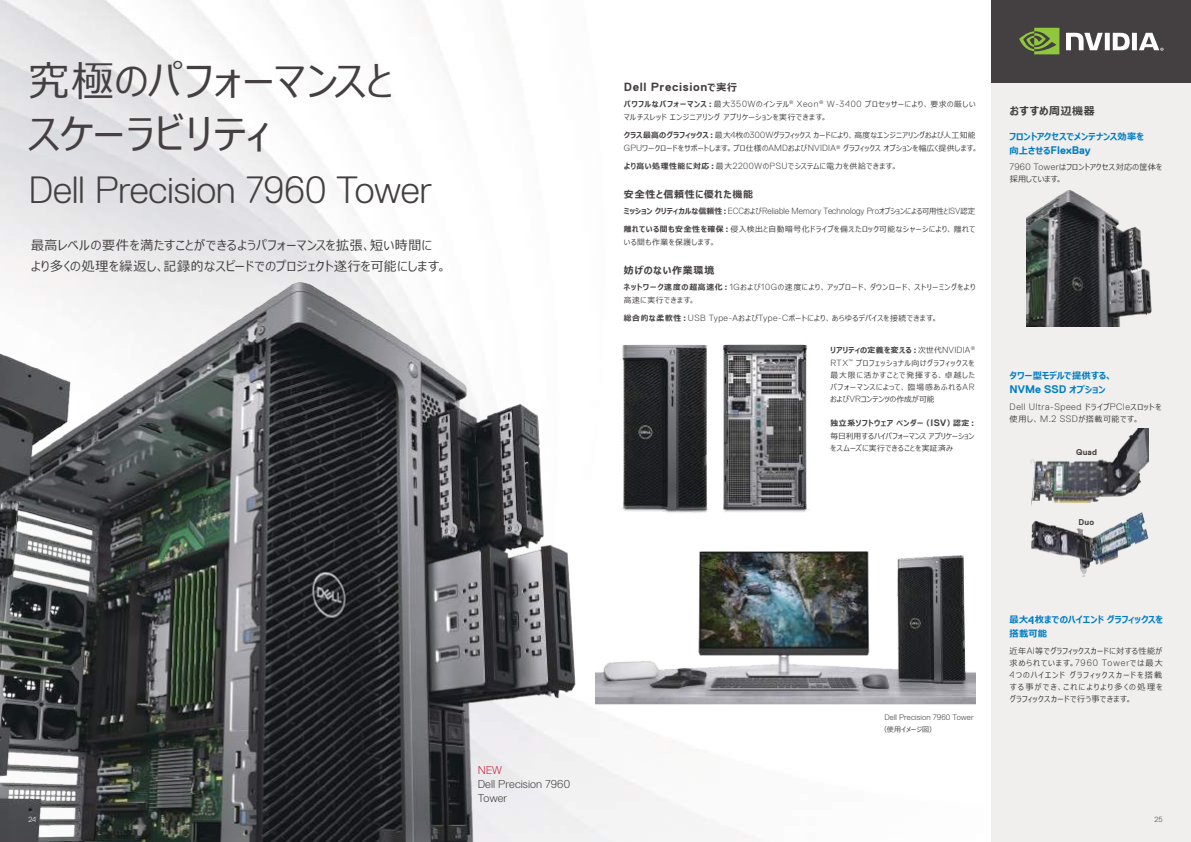
<style>
.page{position:relative;width:1191px;height:842px;background:#fff}
.page>*{position:absolute;margin:0;border:0;box-sizing:border-box;transform-origin:0 0}
.t1{font:41px/53px "Meiryo UI";letter-spacing:.025em;color:#444041}
.t2{font:300 37.9px "Dell Replica";letter-spacing:-.01em;color:#444041}
.t3{font:13px/21px "Meiryo UI";letter-spacing:.035em;color:#444041}
.t4{font:700 11.9px "Dell Replica";letter-spacing:.055em;color:#444041}
.t5{font:300 11.4px/14px "Dell Replica";letter-spacing:.005em;color:#444041}
.t6{font:300 11.4px "Dell Replica";color:#ca2542}
.t7{font:700 11.1px "Dell Replica";letter-spacing:.005em;color:#007dc4}
.t8{font:700 10.9px "Meiryo UI";letter-spacing:.055em;color:#444041}
.t9{font:700 9.9px "Meiryo UI";letter-spacing:.075em;color:#444041}
.t10{font:300 9.3px "Dell Replica";letter-spacing:.06em;color:#444041}
.t11{font:700 9.2px/14px "Meiryo UI";color:#007dc4}
.t12{font:300 9px "Dell Replica";letter-spacing:.015em;color:#444041;scale:.93 1}
.t13{font:700 8.4px "Dell Replica";letter-spacing:.015em;color:#444041}
.t14{font:8.1px/12px "Meiryo UI";letter-spacing:.065em;color:#444041;text-align:justify}
.t15{font:8.1px/12px "Meiryo UI";letter-spacing:.025em;color:#444041}
.t16{font:300 8.1px "Dell Replica";letter-spacing:.015em;color:#444041}
.t17{font:7.8px/12px "Meiryo UI";letter-spacing:.055em;color:#444041}
.t18{font:7.8px/13px "Meiryo UI";letter-spacing:.03em;color:#444041}
.t19{font:7.8px/13px "Meiryo UI";letter-spacing:.085em;color:#444041}
.t20{font:7.8px/13px "Meiryo UI";letter-spacing:.075em;color:#444041}
.t21{font:7.8px/13px "Meiryo UI";letter-spacing:.09em;color:#444041}
.t22{font:7.8px/13px "Meiryo UI";letter-spacing:.005em;color:#444041}
.t23{font:300 7.5px "Dell Replica";color:#fff}
.t24{font:300 7.5px "Dell Replica";color:#444041}
.t25{font:7px "Meiryo UI";color:#444041}
.s1{font-family:"Meiryo UI";font-size:9.9px}
.s2{font-weight:700}
.s3{font-family:"Dell Replica";font-weight:300;font-size:9px}
.s4{font-family:"Meiryo UI";font-weight:700;font-size:7.8px}
.s5{font-family:"Meiryo UI";font-weight:400;font-size:7.8px}
.s6{font-family:"Dell Replica";font-weight:700;font-size:9.4px}
.s7{font-family:"Meiryo UI";font-size:9.2px}
.s8{font-family:"Dell Replica";font-weight:300;font-size:9.3px}
.s9{font-family:"Meiryo UI";font-weight:400;font-size:8.1px}
.s10{font-family:"Dell Replica";font-size:11.1px}
</style>
<div class="page">
<img style="left:0;top:0;width:992px;height:842px">
<div style="left:992px;top:0;width:199px;height:842px;background:#f0efee"></div>
<div style="left:992px;top:0;width:199px;height:82px;background:#444041"></div>
<img style="left:706px;top:340px;width:115px;height:185px">
<img style="left:612px;top:338px;width:106px;height:185px">
<img style="left:0;top:261px;width:595px;height:581px">
<img style="left:1026px;top:190px;width:126px;height:136px">
<img style="left:595px;top:537px;width:380px;height:175px">
<svg style="left:1066px;top:33px;width:97px;height:18px"></svg>
<svg style="left:1019px;top:28px;width:40px;height:26px"></svg>
<img style="left:1030px;top:429px;width:118px;height:77px">
<img style="left:1031px;top:512px;width:118px;height:65px">
<h1 class="t1" style="left:29px;top:57px;width:366px">究極のパフォーマンスとスケーラビリティ</h1>
<h2 class="t2" style="left:29px;top:168px;width:405px">Dell Precision 7960 Tower</h2>
<h3 class="t3" style="left:31px;top:235px;width:417px">最高レベルの要件を満たすことができるようパフォーマンスを拡張、短い時間に<br>より多くの処理を繰返し、記録的なスピードでのプロジェクト遂行を可能にします。</h3>
<h3 class="t6" style="left:478px;top:764px;width:26px">NEW</h3>
<h3 class="t5" style="left:478px;top:777px;width:94px">Dell Precision 7960<br>Tower</h3>
<h3 class="t4" style="left:624px;top:81px;width:115px">Dell Precision<span class="s1">で実行</span></h3>
<p class="t19" style="left:624px;top:98px;width:353px"><span class="s2">パワフルなパフォーマンス︓</span>最大<span class="s3">350W</span>のインテル<sup>®</sup> <span class="s3">Xeon</span><sup>®</sup> <span class="s3">W-3400</span> プロセッサーにより、要求の厳しいマルチスレッドエンジニアリングアプリケーションを実行できます。</p>
<p class="t18" style="left:624px;top:129px;width:355px"><span class="s2">クラス最高のグラフィックス︓</span>最大<span class="s3">4</span>枚の<span class="s3">300W</span>グラフィックスカードにより、高度なエンジニアリングおよび人工知能<br><span class="s3">GPU</span>ワークロードをサポートします。プロ仕様の<span class="s3">AMD</span>および<span class="s3">NVIDIA</span><sup>®</sup> グラフィックスオプションを幅広く提供します。</p>
<p class="t17" style="left:624px;top:161px;width:275px"><span class="s2">より高い処理性能に対応︓</span>最大<span class="s3">2200W</span>の<span class="s3">PSU</span>でシステムに電力を供給できます。</p>
<p class="t9" style="left:624px;top:187px;width:131px">安全性と信頼性に優れた機能</p>
<p class="t12" style="left:624px;top:206px;width:379px"><span class="s4">ミッションクリティカルな信頼性︓</span>ECC<span class="s5">および</span>Reliable Memory Technology Pro<span class="s5">オプションによる可用性と</span>ISV<span class="s5">認定</span></p>
<p class="t17" style="left:624px;top:223px;width:353px;line-height:13px"><span class="s2">離れている間も安全性を確保︓</span>侵入検出と自動暗号化ドライブを備えたロック可能なシャーシにより、離れている間も作業を保護します。</p>
<p class="t9" style="left:624px;top:263px;width:92px">妨げのない作業環境</p>
<p class="t20" style="left:624px;top:281px;width:353px"><span class="s2">ネットワーク速度の超高速化︓</span><span class="s3">1G</span>および<span class="s3">10G</span>の速度により、アップロード、ダウンロード、ストリーミングをより高速に実行できます。</p>
<p class="t17" style="left:624px;top:313px;width:315px"><span class="s2">総合的な柔軟性︓</span><span class="s3">USB Type-A</span>および<span class="s3">Type-C</span>ポートにより、あらゆるデバイスを接続できます。</p>
<p class="t21" style="left:830px;top:344px;width:146px"><span class="s2">リアリティの定義を変える︓</span>次世代<span class="s3">NVIDIA</span><sup>®<br></sup><span class="s3">RTX</span><sup>™</sup> プロフェッショナル向けグラフィックスを</p>
<p class="t17" style="left:830px;top:370px;width:146px;text-align:justify">最大限に活かすことで発揮する、卓越したパフォーマンスによって、臨場感あふれる<span class="s3">AR</span>および<span class="s3">VR</span>コンテンツの作成が可能</p>
<p class="t22" style="left:830px;top:417px;width:148px"><span class="s2">独立系ソフトウェアベンダー（</span><span class="s6">ISV</span><span class="s2">）認定︓</span>毎日利用するハイパフォーマンスアプリケーション</p>
<p class="t17" style="left:830px;top:443px;width:124px">をスムーズに実行できることを実証済み</p>
<h3 class="t8" style="left:1010px;top:103px;width:86px">おすすめ周辺機器</h3>
<p class="t11" style="left:1009px;top:130px;width:136px">フロントアクセスでメンテナンス効率を</p>
<h3 class="t7" style="left:1009px;top:144px;width:83px"><span class="s7">向上させる</span>FlexBay</h3>
<p class="t15" style="left:1009px;top:162px;width:154px"><span class="s8">7960 Tower</span>はフロントアクセス対応の筐体を採用しています。</p>
<p class="t11" style="left:1009px;top:369px;width:104px">タワー型モデルで提供する、</p>
<h3 class="t7" style="left:1009px;top:383px;width:97px">NVMe SSD <span class="s7">オプション</span></h3>
<p class="t10" style="left:1009px;top:401px;width:153px">Dell Ultra-Speed <span class="s9">ドライブ</span>PCIe<span class="s9">スロットを</span></p>
<p class="t14" style="left:1009px;top:413px;width:131px">使用し、<span class="s8">M.2 SSD</span>が搭載可能です。</p>
<p class="t13" style="left:1076px;top:448px;width:22px">Quad</p>
<p class="t13" style="left:1078px;top:517px;width:17px">Duo</p>
<p class="t16" style="left:884px;top:713px;width:91px">Dell Precision 7960 Tower</p>
<p class="t25" style="left:880px;top:725px;width:58px">（使用イメージ図）</p>
<p class="t11" style="left:1009px;top:613px;width:155px">最大<span class="s10">4</span>枚までのハイエンドグラフィックスを搭載可能</p>
<p class="t14" style="left:1009px;top:645px;width:155px">近年<span class="s8">AI</span>等でグラフィックスカードに対する性能が求められています。<span class="s8">7960 Tower</span>では最大<span class="s8">4</span>つのハイエンドグラフィックスカードを搭載する事ができ、これによりより多くの処理をグラフィックスカードで行う事できます。</p>
<p class="t23" style="left:28px;top:815px;width:9px">24</p>
<p class="t24" style="left:1154px;top:815px;width:10px">25</p>
</div>
